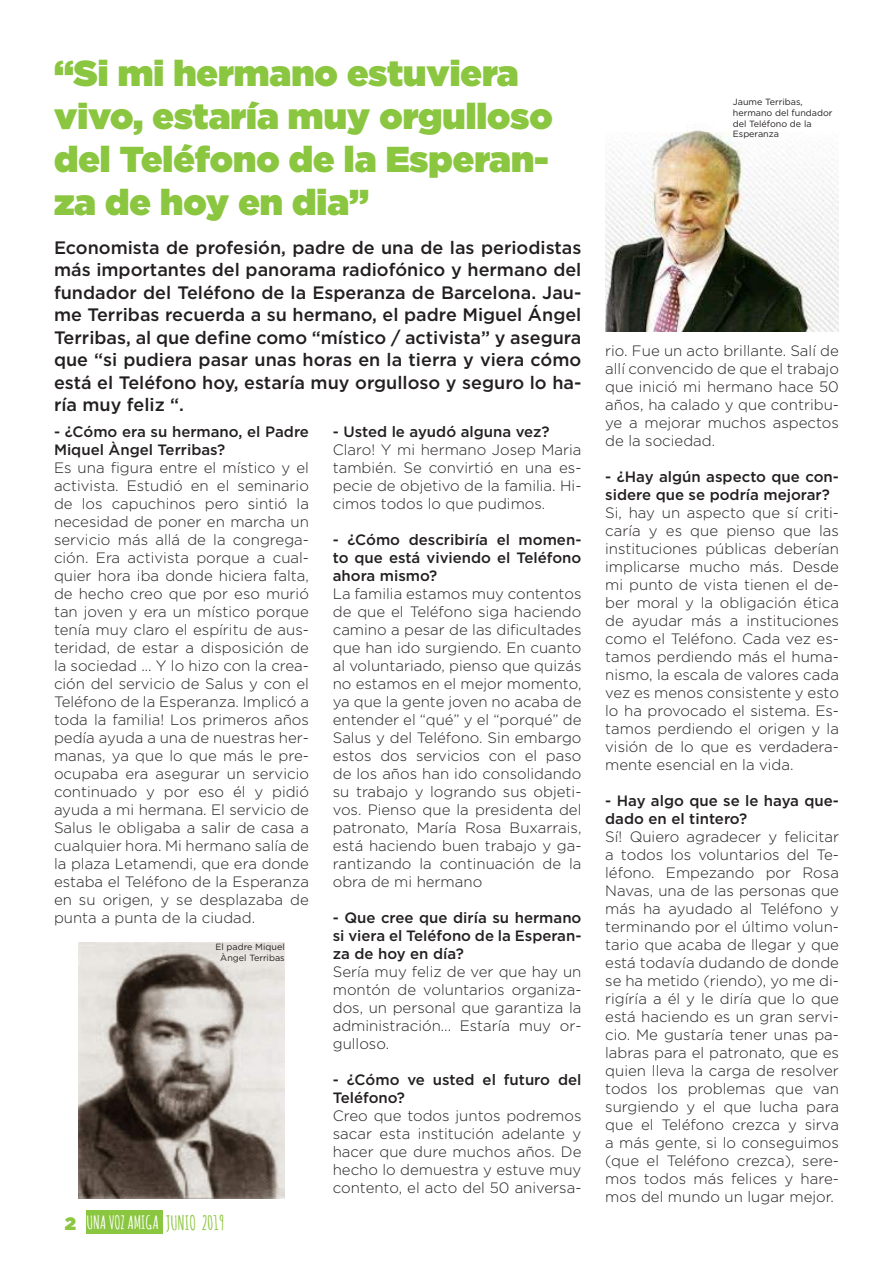
<style>
.page{position:relative;width:893px;height:1263px;background:#fff}
.page>*{position:absolute;margin:0;border:0;box-sizing:border-box;transform-origin:0 0}
.t1{font:900 36px/43.2px "Gotham";color:#8bc640}
.t2{font:500 18px/22.5px "Gotham";color:#231f20;text-align:justify}
.t3{font:700 18px "Amatic SC";color:#fff}
.t4{font:900 18px "Gotham";color:#8dc640}
.t5{font:300 15px/18px "Gotham";color:#231f20;text-align:justify}
.t6{font:500 15px/18px "Gotham";color:#231f20}
.t7{font:9px/10.8px "Gotham";color:#231f20}
.s1{font-size:19.5px;color:#8dc640}
</style>
<div class="page">
<div style="left:87px;top:1210px;width:76px;height:24px;background:#8bc640"></div>
<img style="left:605px;top:130px;width:234px;height:201px">
<img style="left:78px;top:943px;width:207px;height:256px">
<h1 class="t1" style="left:54px;top:51px;width:500px">“Si mi hermano estuviera vivo, estaría muy orgulloso del Teléfono de la Esperan&shy;za de hoy en dia”</h1>
<p class="t2" style="left:54px;top:236px;width:529px">Economista de profesión, padre de una de las periodistas más importantes del panorama radiofónico y hermano del fundador del Teléfono de la Esperanza de Barcelona. Jau&shy;me Terribas recuerda a su hermano, el padre Miguel Ángel Terribas, al que define como “místico / activista” y asegura que “si pudiera pasar unas horas en la tierra y viera cómo está el Teléfono hoy, estaría muy orgulloso y seguro lo ha&shy;ría muy feliz “.</p>
<p class="t6" style="left:54px;top:423px;width:256px">- ¿Cómo era su hermano, el Padre<br>Miquel Àngel Terribas?</p>
<p class="t5" style="left:54px;top:458px;width:256px">Es una figura entre el místico y el activista. Estudió en el seminario de los capuchinos pero sintió la necesidad de poner en marcha un servicio más allá de la congrega&shy;ción. Era activista porque a cual&shy;quier hora iba donde hiciera falta, de hecho creo que por eso murió tan joven y era un místico porque tenía muy claro el espíritu de aus&shy;teridad, de estar a disposición de la sociedad ... Y lo hizo con la crea&shy;ción del servicio de Salus y con el Teléfono de la Esperanza. Implicó a toda la familia! Los primeros años pedía ayuda a una de nuestras her&shy;manas, ya que lo que más le pre&shy;ocupaba era asegurar un servicio continuado y por eso él y pidió ayuda a mi hermana. El servicio de Salus le obligaba a salir de casa a cualquier hora. Mi hermano salía de la plaza Letamendi, que era donde estaba el Teléfono de la Esperanza en su origen, y se desplazaba de punta a punta de la ciudad.</p>
<p class="t6" style="left:333px;top:423px;width:218px">- Usted le ayudó alguna vez?</p>
<p class="t5" style="left:333px;top:440px;width:250px">Claro! Y mi hermano Josep Maria también. Se convirtió en una es&shy;pecie de objetivo de la familia. Hi&shy;cimos todos lo que pudimos.</p>
<p class="t6" style="left:333px;top:531px;width:250px;text-align:justify">- ¿Cómo describiría el momen&shy;to que está viviendo el Teléfono ahora mismo?</p>
<p class="t5" style="left:333px;top:584px;width:250px">La familia estamos muy contentos de que el Teléfono siga haciendo camino a pesar de las dificultades que han ido surgiendo. En cuanto al voluntariado, pienso que quizás no estamos en el mejor momento, ya que la gente joven no acaba de entender el “qué” y el “porqué” de Salus y del Teléfono. Sin embargo estos dos servicios con el paso de los años han ido consolidando su trabajo y logrando sus objeti&shy;vos. Pienso que la presidenta del patronato, María Rosa Buxarrais, está haciendo buen trabajo y ga&shy;rantizando la continuación de la obra de mi hermano</p>
<p class="t6" style="left:333px;top:909px;width:250px;text-align:justify">- Que cree que diría su hermano si viera el Teléfono de la Esperan&shy;za de hoy en día?</p>
<p class="t5" style="left:333px;top:962px;width:250px">Sería muy feliz de ver que hay un montón de voluntarios organiza&shy;dos, un personal que garantiza la administración... Estaría muy or&shy;gulloso.</p>
<p class="t6" style="left:333px;top:1071px;width:250px">- ¿Cómo ve usted el futuro del<br>Teléfono?</p>
<p class="t5" style="left:333px;top:1106px;width:250px">Creo que todos juntos podremos sacar esta institución adelante y hacer que dure muchos años. De hecho lo demuestra y estuve muy contento, el acto del 50 aniversa-</p>
<p class="t7" style="left:216px;top:941px;width:71px;text-align:center">El padre Miquel<br>Àngel Terribas</p>
<p class="t4" style="left:65px;top:1211px;width:13px">2</p>
<p class="t3" style="left:87px;top:1209px;width:139px">UNA VOZ AMIGA <span class="s1">JUNIO 2019</span></p>
<p class="t7" style="left:733px;top:96px;width:101px">Jaume Terribas, hermano del fundador del Teléfono de la<br>Esperanza</p>
<p class="t5" style="left:605px;top:341px;width:235px">rio. Fue un acto brillante. Salí de allí convencido de que el trabajo que inició mi hermano hace 50 años, ha calado y que contribu&shy;ye a mejorar muchos aspectos de la sociedad.</p>
<p class="t6" style="left:605px;top:468px;width:235px">- ¿Hay algún aspecto que con&shy;sidere que se podría mejorar?</p>
<p class="t5" style="left:605px;top:503px;width:235px">Si, hay un aspecto que sí criti&shy;caría y es que pienso que las instituciones públicas deberían implicarse mucho más. Desde mi punto de vista tienen el de&shy;ber moral y la obligación ética de ayudar más a instituciones como el Teléfono. Cada vez es&shy;tamos perdiendo más el huma&shy;nismo, la escala de valores cada vez es menos consistente y esto lo ha provocado el sistema. Es&shy;tamos perdiendo el origen y la visión de lo que es verdadera&shy;mente esencial en la vida.</p>
<p class="t6" style="left:605px;top:792px;width:235px">- Hay algo que se le haya que&shy;dado en el tintero?</p>
<p class="t5" style="left:605px;top:827px;width:235px">Sí! Quiero agradecer y felicitar a todos los voluntarios del Te&shy;léfono. Empezando por Rosa Navas, una de las personas que más ha ayudado al Teléfono y terminando por el último volun&shy;tario que acaba de llegar y que está todavía dudando de donde se ha metido (riendo), yo me di&shy;rigíría a él y le diría que lo que está haciendo es un gran servi&shy;cio. Me gustaría tener unas pa&shy;labras para el patronato, que es quien lleva la carga de resolver todos los problemas que van surgiendo y el que lucha para que el Teléfono crezca y sirva a más gente, si lo conseguimos (que el Teléfono crezca), sere&shy;mos todos más felices y hare&shy;mos del mundo un lugar mejor.</p>
</div>
